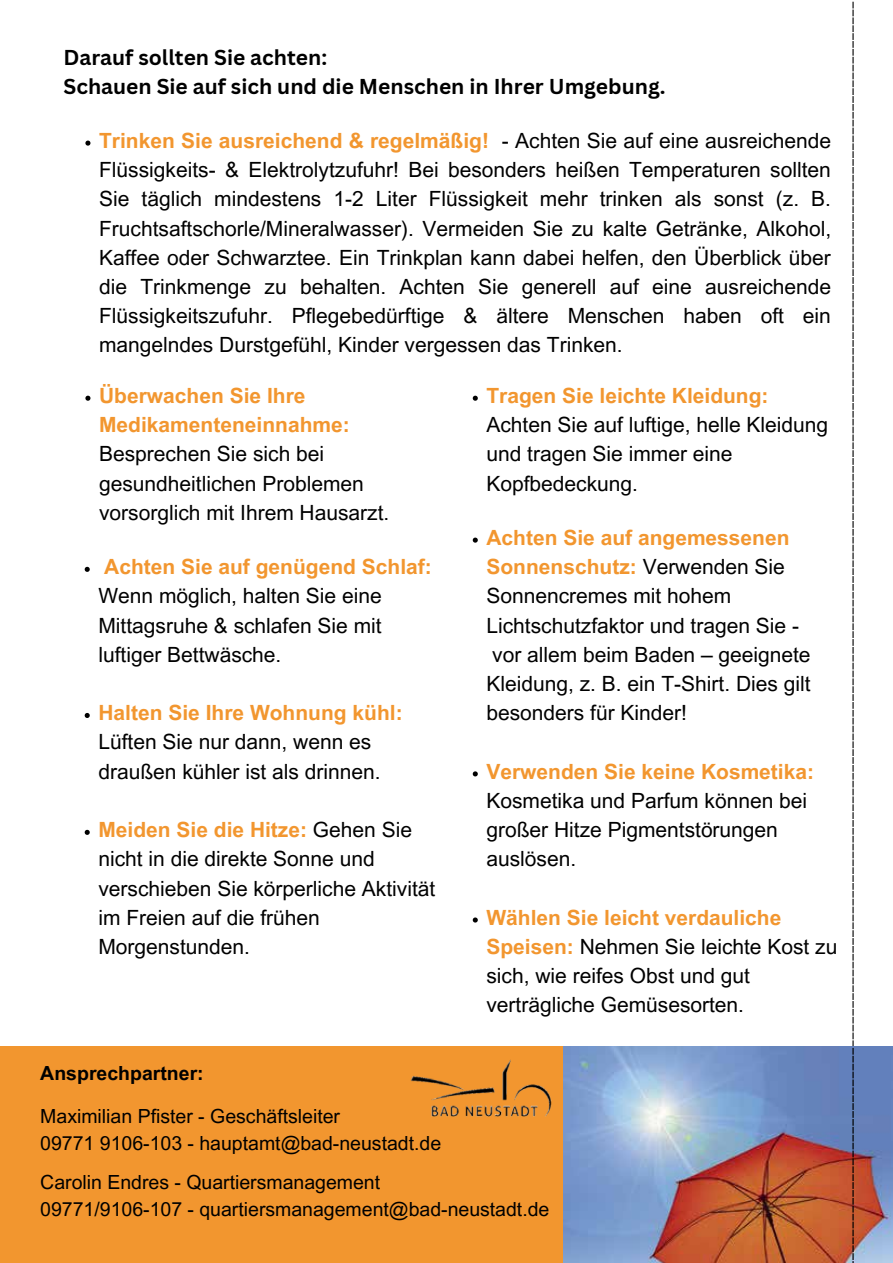
<style>
.page{position:relative;width:893px;height:1263px;background:#fff}
.page>*{position:absolute;margin:0;border:0;box-sizing:border-box;transform-origin:0 0}
.t1{font:21px/29.2px "Arial MT Pro";color:#000}
.t2{font:700 21px/29.2px "Arial MT Pro";color:#f2962f}
.t3{font:700 21px/29.2px "Canva Sans";color:#000}
.t4{font:19.5px/27px "Arial MT Pro";color:#000}
.t5{font:700 19.5px "Arial MT Pro";color:#000}
.s1{font-weight:700;color:#f2962f}
</style>
<div class="page">
<div style="left:0;top:1047px;width:564px;height:216px;background:#f2962f"></div>
<img style="left:410px;top:1047px;width:154px;height:83px">
<svg style="left:85px;top:141px;width:5px;height:5px"></svg>
<svg style="left:85px;top:567px;width:5px;height:5px"></svg>
<svg style="left:85px;top:713px;width:5px;height:5px"></svg>
<svg style="left:85px;top:830px;width:5px;height:5px"></svg>
<svg style="left:473px;top:538px;width:5px;height:5px"></svg>
<svg style="left:473px;top:771px;width:5px;height:5px"></svg>
<svg style="left:473px;top:917px;width:5px;height:5px"></svg>
<svg style="left:85px;top:396px;width:5px;height:5px"></svg>
<svg style="left:473px;top:396px;width:5px;height:5px"></svg>
<img style="left:564px;top:1047px;width:329px;height:216px">
<svg style="left:852px;top:2px;width:2px;height:1261px;background:#787577"></svg>
<p class="t3" style="left:63px;top:43px;width:604px">Darauf sollten Sie achten:<br>Schauen Sie auf sich und die Menschen in Ihrer Umgebung.</p>
<p class="t1" style="left:99px;top:127px;width:733px;text-align:justify"><span class="s1">Trinken Sie ausreichend &amp; regelmäßig!</span> - Achten Sie auf eine ausreichende Flüssigkeits- &amp; Elektrolytzufuhr! Bei besonders heißen Temperaturen sollten Sie täglich mindestens 1-2 Liter Flüssigkeit mehr trinken als sonst (z. B.<br>Fruchtsaftschorle/Mineralwasser). Vermeiden Sie zu kalte Getränke, Alkohol, Kaffee oder Schwarztee. Ein Trinkplan kann dabei helfen, den Überblick über die Trinkmenge zu behalten. Achten Sie generell auf eine ausreichende Flüssigkeitszufuhr. Pflegebedürftige &amp; ältere Menschen haben oft ein mangelndes Durstgefühl, Kinder vergessen das Trinken.</p>
<p class="t2" style="left:99px;top:382px;width:252px">Überwachen Sie Ihre<br>Medikamenteneinnahme:</p>
<p class="t1" style="left:99px;top:440px;width:292px">Besprechen Sie sich bei gesundheitlichen Problemen vorsorglich mit Ihrem Hausarzt.</p>
<p class="t2" style="left:104px;top:553px;width:329px">Achten Sie auf genügend Schlaf:</p>
<p class="t1" style="left:98px;top:582px;width:285px;text-align:justify">Wenn möglich, halten Sie eine Mittagsruhe &amp; schlafen Sie mit luftiger Bettwäsche.</p>
<p class="t2" style="left:98px;top:699px;width:306px">Halten Sie Ihre Wohnung kühl:</p>
<p class="t1" style="left:98px;top:728px;width:284px">Lüften Sie nur dann, wenn es draußen kühler ist als drinnen.</p>
<p class="t1" style="left:98px;top:816px;width:338px"><span class="s1">Meiden Sie die Hitze:</span> Gehen Sie nicht in die direkte Sonne und verschieben Sie körperliche Aktivität im Freien auf die frühen<br>Morgenstunden.</p>
<p class="t2" style="left:486px;top:382px;width:284px">Tragen Sie leichte Kleidung:</p>
<p class="t1" style="left:486px;top:411px;width:343px">Achten Sie auf luftige, helle Kleidung und tragen Sie immer eine<br>Kopfbedeckung.</p>
<p class="t1" style="left:486px;top:524px;width:326px"><span class="s1">Achten Sie auf angemessenen<br>Sonnenschutz:</span> Verwenden Sie<br>Sonnencremes mit hohem<br>Lichtschutzfaktor und tragen Sie - vor allem beim Baden – geeignete<br>Kleidung, z. B. ein T-Shirt. Dies gilt besonders für Kinder!</p>
<p class="t2" style="left:486px;top:757px;width:329px">Verwenden Sie keine Kosmetika:</p>
<p class="t1" style="left:486px;top:787px;width:322px">Kosmetika und Parfum können bei großer Hitze Pigmentstörungen auslösen.</p>
<p class="t1" style="left:486px;top:904px;width:352px"><span class="s1">Wählen Sie leicht verdauliche<br>Speisen:</span> Nehmen Sie leichte Kost zu sich, wie reifes Obst und gut verträgliche Gemüsesorten.</p>
<p class="t5" style="left:40px;top:1062px;width:165px">Ansprechpartner:</p>
<p class="t4" style="left:40px;top:1103px;width:402px">Maximilian Pfister - Geschäftsleiter<br>09771 9106-103 - hauptamt@bad-neustadt.de</p>
<p class="t4" style="left:40px;top:1169px;width:511px">Carolin Endres - Quartiersmanagement<br>09771/9106-107 - quartiersmanagement@bad-neustadt.de</p>
</div>
